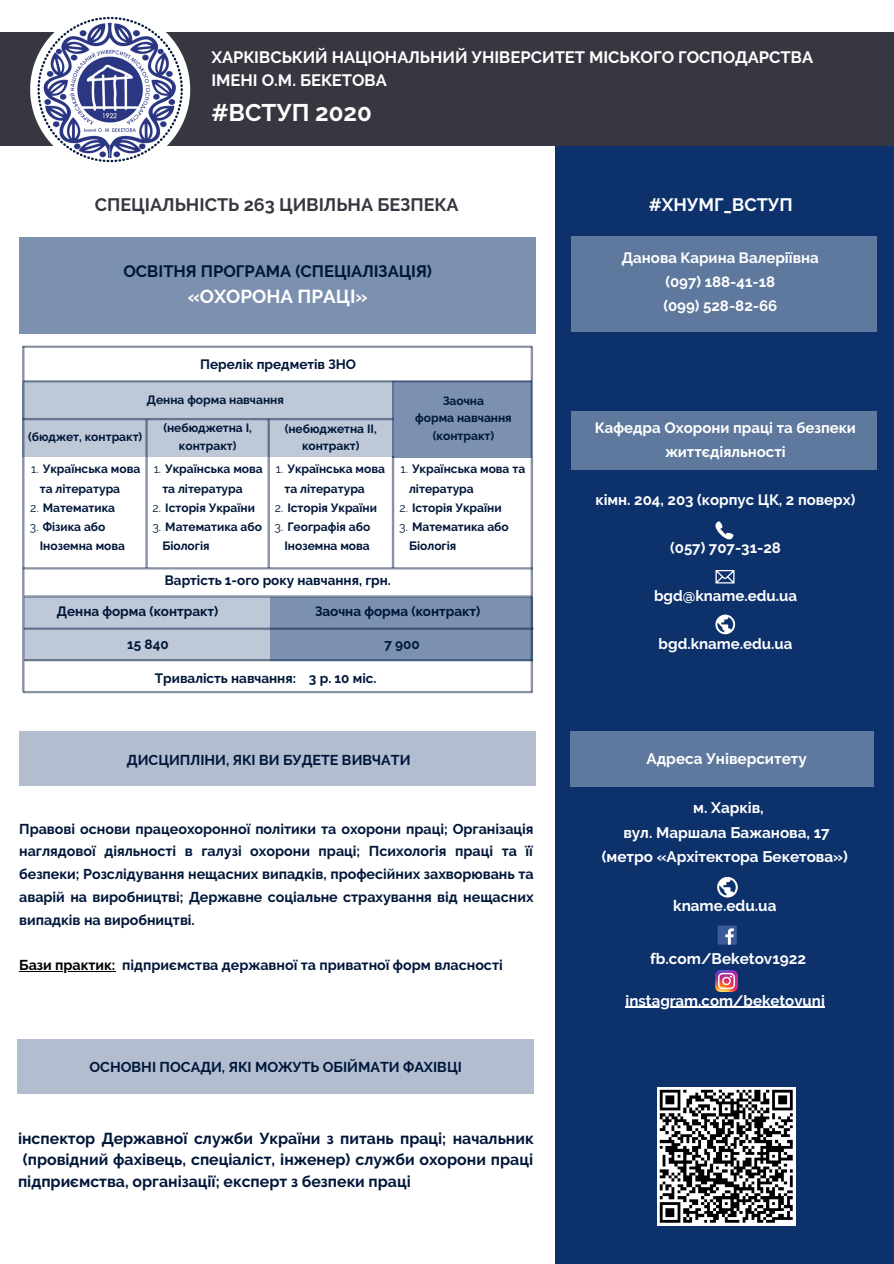
<style>
.page{position:relative;width:894px;height:1264px;background:#fff}
.page>*{position:absolute;margin:0;border:0;box-sizing:border-box;transform-origin:0 0}
.t1{font:700 24px "Raleway";color:#fff}
.t2{font:700 18.75px "Raleway";color:#fff}
.t3{font:700 18px "Raleway";color:#373741}
.t4{font:700 18px "Raleway";color:#fff}
.t5{font:700 16.5px/23px "Raleway";color:#fff}
.t6{font:700 16.5px "Raleway";color:#00173a}
.t7{font:700 15.9px "Raleway";color:#00173a}
.t8{font:700 15.3px/24.5px "Raleway";color:#fff;text-align:center}
.t9{font:700 15px/24.2px "Raleway";color:#fff;text-align:center}
.t10{font:700 14.25px/22.8px "Raleway";color:#00173a;text-align:justify}
.t11{font:700 13.5px "Raleway";color:#00173a}
.t12{font:700 12px/19.4px "Raleway";color:#00173a}
.s1{font-weight:400}
.s2{color:#000}
</style>
<div class="page">
<div style="left:554px;top:98px;width:339px;height:1165px;background:#0c316b"></div>
<div style="left:571px;top:411px;width:305px;height:59px;background:#5f789e"></div>
<svg style="left:715px;top:521px;width:18px;height:18px"></svg>
<svg style="left:715px;top:570px;width:19px;height:13px"></svg>
<svg style="left:715px;top:614px;width:20px;height:20px"></svg>
<div style="left:0;top:32px;width:893px;height:114px;background:#373741"></div>
<svg style="left:30px;top:16px;width:160px;height:147px"></svg>
<img style="left:38px;top:19px;width:143px;height:140px">
<div style="left:571px;top:236px;width:305px;height:96px;background:#5f789e"></div>
<div style="left:19px;top:237px;width:516px;height:97px;background:#7c90af"></div>
<hr style="left:19px;top:971px;width:96px;height:1px;background:#000">
<div style="left:20px;top:731px;width:516px;height:54px;background:#b2bed0"></div>
<img style="left:657px;top:1087px;width:138px;height:138px">
<svg style="left:717px;top:876px;width:20px;height:21px"></svg>
<div style="left:717px;top:925px;width:19px;height:19px;background:#3d5a98"></div>
<svg style="left:725px;top:928px;width:8px;height:16px"></svg>
<img style="left:715px;top:970px;width:21px;height:21px">
<div style="left:570px;top:731px;width:303px;height:55px;background:#5f789e"></div>
<hr style="left:625px;top:1006px;width:199px;height:1px;background:#fff">
<svg style="left:22px;top:345px;width:511px;height:348px"></svg>
<div style="left:17px;top:1039px;width:516px;height:54px;background:#b2bed0"></div>
<p class="t5" style="left:211px;top:45px;width:603px">ХАРКІВСЬКИЙ НАЦІОНАЛЬНИЙ УНІВЕРСИТЕТ МІСЬКОГО ГОСПОДАРСТВА<br>ІМЕНІ О.М. БЕКЕТОВА</p>
<h1 class="t1" style="left:211px;top:98px;width:162px">#ВСТУП 2020</h1>
<p class="t3" style="left:95px;top:194px;width:365px">СПЕЦІАЛЬНІСТЬ 263 ЦИВІЛЬНА БЕЗПЕКА</p>
<p class="t4" style="left:648px;top:194px;width:145px">#ХНУМГ_ВСТУП</p>
<p class="t6" style="left:123px;top:261px;width:310px">ОСВІТНЯ ПРОГРАМА (СПЕЦІАЛІЗАЦІЯ)</p>
<h2 class="t2" style="left:188px;top:285px;width:181px">«ОХОРОНА ПРАЦІ»</h2>
<p class="t11" style="left:200px;top:356px;width:157px">Перелік предметів ЗНО</p>
<p class="t12" style="left:147px;top:390px;width:138px">Денна форма навчання</p>
<p class="t12" style="left:28px;top:427px;width:116px">(бюджет, контракт)</p>
<p class="t12" style="left:40px;top:459px;width:102px;text-indent:-9px"><span class="s1">1.</span> Українська мова та література</p>
<p class="t12" style="left:30px;top:498px;width:87px"><span class="s1">2.</span> Математика</p>
<p class="t12" style="left:40px;top:517px;width:87px;text-indent:-10px"><span class="s1">3.</span> Фізика або<br>Іноземна мова</p>
<p class="t12" style="left:163px;top:419px;width:90px;line-height:17.4px;text-align:center">(небюджетна І, контракт)</p>
<p class="t12" style="left:162px;top:459px;width:102px;text-indent:-9px"><span class="s1">1.</span> Українська мова та література</p>
<p class="t12" style="left:153px;top:498px;width:104px"><span class="s1">2.</span> Історія України</p>
<p class="t12" style="left:162px;top:517px;width:101px;text-indent:-10px"><span class="s1">3.</span> Математика або<br>Біологія</p>
<p class="t12" style="left:284px;top:420px;width:94px;line-height:17.4px;text-align:center">(небюджетна ІІ, контракт)</p>
<p class="t12" style="left:284px;top:459px;width:102px;text-indent:-9px"><span class="s1">1.</span> Українська мова та література</p>
<p class="t12" style="left:275px;top:498px;width:104px"><span class="s1">2.</span> Історія України</p>
<p class="t12" style="left:274px;top:517px;width:97px;text-align:right"><span class="s1">3.</span> Географія або<br>Іноземна мова</p>
<p class="t12" style="left:415px;top:392px;width:98px;line-height:17.4px;text-align:center">Заочна<br>форма навчання (контракт)</p>
<p class="t12" style="left:409px;top:459px;width:118px;text-indent:-9px"><span class="s1">1.</span> Українська мова та література</p>
<p class="t12" style="left:399px;top:498px;width:104px"><span class="s1">2.</span> Історія України</p>
<p class="t12" style="left:409px;top:517px;width:101px;text-indent:-10px"><span class="s1">3.</span> Математика або<br>Біологія</p>
<p class="t11" style="left:165px;top:572px;width:227px">Вартість 1-ого року навчання, грн.</p>
<p class="t11" style="left:57px;top:603px;width:163px">Денна форма (контракт)</p>
<p class="t11" style="left:315px;top:603px;width:167px">Заочна форма (контракт)</p>
<p class="t11" style="left:384px;top:636px;width:37px">7 900</p>
<p class="t11" style="left:127px;top:636px;width:43px">15 840</p>
<p class="t11" style="left:155px;top:670px;width:223px">Тривалість навчання: 3 р. 10 міс.</p>
<p class="t9" style="left:621px;top:246px;width:198px">Данова Карина Валеріївна (097) 188-41-18<br>(099) 528-82-66</p>
<p class="t9" style="left:594px;top:415px;width:262px">Кафедра Охорони праці та безпеки життєдіяльності</p>
<p class="t9" style="left:595px;top:487px;width:261px">кімн. 204, 203 (корпус ЦК, 2 поверх)</p>
<p class="t9" style="left:670px;top:535px;width:112px">(057) 707-31-28</p>
<p class="t9" style="left:653px;top:584px;width:144px">bgd@kname.edu.ua</p>
<p class="t9" style="left:658px;top:632px;width:135px">bgd.kname.edu.ua</p>
<p class="t10" style="left:127px;top:748px;width:285px">ДИСЦИПЛІНИ, ЯКІ ВИ БУДЕТЕ ВИВЧАТИ</p>
<p class="t8" style="left:646px;top:746px;width:162px">Адреса Університету</p>
<p class="t8" style="left:601px;top:795px;width:247px">м. Харків,<br>вул. Маршала Бажанова, 17 (метро «Архітектора Бекетова»)</p>
<p class="t8" style="left:673px;top:893px;width:105px">kname.edu.ua</p>
<p class="t10" style="left:19px;top:817px;width:516px">Правові основи працеохоронної політики та охорони праці; Організація наглядової діяльності в галузі охорони праці; Психологія праці та її безпеки; Розслідування нещасних випадків, професійних захворювань та аварій на виробництві; Державне соціальне страхування від нещасних випадків на виробництві.</p>
<p class="t10" style="left:19px;top:953px;width:485px"><span class="s2">Бази практик:</span> підприємства державної та приватної форм власності</p>
<p class="t8" style="left:650px;top:946px;width:157px">fb.com/Beketov1922</p>
<p class="t9" style="left:625px;top:988px;width:201px">instagram.com/beketovuni</p>
<p class="t10" style="left:89px;top:1055px;width:374px">ОСНОВНІ ПОСАДИ, ЯКІ МОЖУТЬ ОБІЙМАТИ ФАХІВЦІ</p>
<p class="t7" style="left:18px;top:1128px;width:517px">інспектор Державної служби України з питань праці; начальник</p>
<p class="t7" style="left:23px;top:1150px;width:511px">(провідний фахівець, спеціаліст, інженер) служби охорони праці</p>
<p class="t7" style="left:18px;top:1172px;width:394px">підприємства, організації; експерт з безпеки праці</p>
</div>
